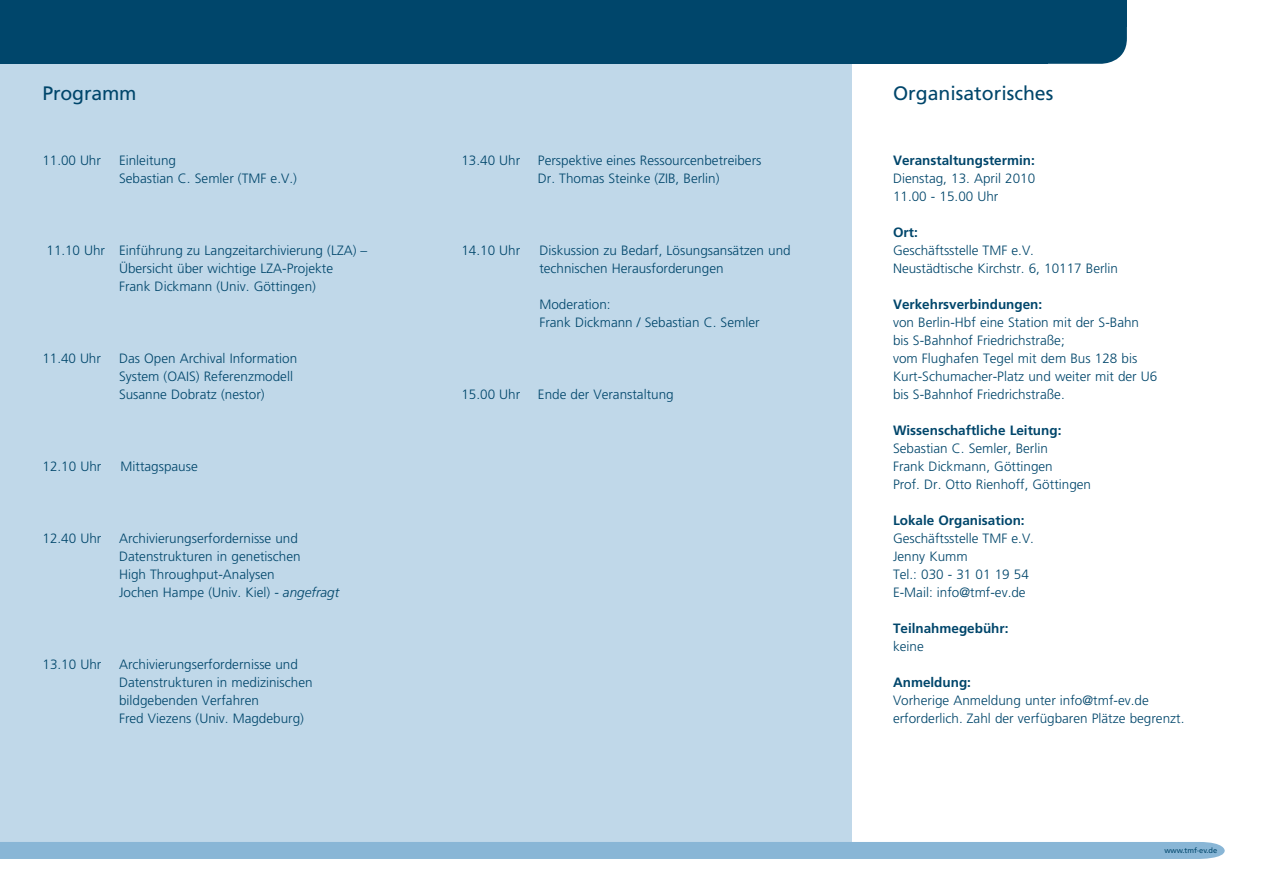
<style>
.page{position:relative;width:1263px;height:893px;background:#fff}
.page>*{position:absolute;margin:0;border:0;box-sizing:border-box;transform-origin:0 0}
.t1{font:19.5px "Frutiger LT";color:#00466b}
.t2{font:300 13.5px/18px "Frutiger LT";color:#00466b}
.t3{font:700 13.5px "Frutiger LT";color:#00466b}
.t4{font:300 13.5px "Frutiger LT Std";color:#00466b}
.t5{font:7.5px "Frutiger LT";letter-spacing:-.01em;color:#00466b}
.s1{font-family:"Frutiger LT Std";font-style:italic}
</style>
<div class="page">
<div style="left:0;top:62px;width:851px;height:780px;background:#c0d8e9"></div>
<svg style="left:1047px;top:26px;width:80px;height:38px;background:#0c4f72"></svg>
<div style="left:0;top:0;width:1127px;height:26px;background:#00466b"></div>
<div style="left:0;top:0;width:1047px;height:64px;background:#00466b"></div>
<div style="left:0;top:842px;width:1225px;height:17px;background:#89b6d6"></div>
<h1 class="t1" style="left:43px;top:81px;width:95px">Programm</h1>
<p class="t2" style="left:43px;top:152px;width:60px">11.00 Uhr</p>
<p class="t2" style="left:119px;top:152px;width:59px">Einleitung</p>
<p class="t4" style="left:119px;top:171px;width:179px">Sebastian C. Semler (TMF e.V.)</p>
<p class="t2" style="left:119px;top:242px;width:250px;text-indent:-72px">11.10 Uhr Einführung zu Langzeitarchivierung (LZA) –<br>Übersicht über wichtige LZA-Projekte</p>
<p class="t4" style="left:119px;top:279px;width:198px">Frank Dickmann (Univ. Göttingen)</p>
<p class="t2" style="left:43px;top:350px;width:60px">11.40 Uhr</p>
<p class="t2" style="left:119px;top:350px;width:180px">Das Open Archival Information<br>System (OAIS) Referenzmodell<br>Susanne Dobratz (nestor)</p>
<p class="t2" style="left:43px;top:458px;width:60px">12.10 Uhr</p>
<p class="t2" style="left:121px;top:458px;width:79px">Mittagspause</p>
<p class="t2" style="left:43px;top:530px;width:60px">12.40 Uhr</p>
<p class="t2" style="left:119px;top:530px;width:222px">Archivierungserfordernisse und<br>Daten strukturen in genetischen<br>High Throughput-Analysen<br>Jochen Hampe (Univ. Kiel) <span class="s1">- angefragt</span></p>
<p class="t2" style="left:43px;top:656px;width:60px">13.10 Uhr</p>
<p class="t2" style="left:119px;top:656px;width:195px">Archivierungserfordernisse und<br>Datenstrukturen in medizinischen bildgebenden Verfahren<br>Fred Viezens (Univ. Magdeburg)</p>
<p class="t2" style="left:461px;top:152px;width:60px">13.40 Uhr</p>
<p class="t2" style="left:538px;top:152px;width:225px">Perspektive eines Ressourcenbetreibers<br>Dr. Thomas Steinke (ZIB, Berlin)</p>
<p class="t2" style="left:461px;top:242px;width:60px">14.10 Uhr</p>
<p class="t2" style="left:539px;top:242px;width:253px">Diskussion zu Bedarf, Lösungsansätzen und technischen Herausforderungen</p>
<p class="t2" style="left:539px;top:296px;width:222px">Moderation:<br>Frank Dickmann / Sebastian C. Semler</p>
<p class="t2" style="left:461px;top:386px;width:60px">15.00 Uhr</p>
<p class="t2" style="left:538px;top:386px;width:137px">Ende der Veranstaltung</p>
<h1 class="t1" style="left:893px;top:81px;width:162px">Organisatorisches</h1>
<p class="t3" style="left:893px;top:153px;width:143px">Veranstaltungstermin:</p>
<p class="t2" style="left:893px;top:170px;width:144px">Dienstag, 13. April 2010<br>11.00 - 15.00 Uhr</p>
<p class="t3" style="left:893px;top:225px;width:26px">Ort:</p>
<p class="t2" style="left:893px;top:242px;width:227px">Geschäftsstelle TMF e.V.<br>Neustädtische Kirchstr. 6, 10117 Berlin</p>
<p class="t3" style="left:893px;top:297px;width:151px">Verkehrsverbindungen:</p>
<p class="t2" style="left:893px;top:314px;width:266px">von Berlin-Hbf eine Station mit der S-Bahn bis S-Bahnhof Friedrichstraße;<br>vom Flughafen Tegel mit dem Bus 128 bis Kurt-Schumacher-Platz und weiter mit der U6 bis S-Bahnhof Friedrichstraße.</p>
<p class="t3" style="left:893px;top:423px;width:170px">Wissenschaftliche Leitung:</p>
<p class="t2" style="left:893px;top:440px;width:200px">Sebastian C. Semler, Berlin<br>Frank Dickmann, Göttingen<br>Prof. Dr. Otto Rienhoff, Göttingen</p>
<p class="t3" style="left:893px;top:513px;width:133px">Lokale Organisation:</p>
<p class="t2" style="left:893px;top:530px;width:142px">Geschäftsstelle TMF e.V.<br>Jenny Kumm<br>Tel.: 030 - 31 01 19 54<br>E-Mail: info@tmf-ev.de</p>
<p class="t3" style="left:893px;top:621px;width:117px">Teilnahmegebühr:</p>
<p class="t2" style="left:893px;top:638px;width:32px">keine</p>
<p class="t3" style="left:893px;top:675px;width:80px">Anmeldung:</p>
<p class="t2" style="left:893px;top:692px;width:293px">Vorherige Anmeldung unter info@tmf-ev.de erforderlich. Zahl der verfügbaren Plätze begrenzt.</p>
<p class="t5" style="left:1164px;top:846px;width:54px">www.tmf-ev.de</p>
</div>
